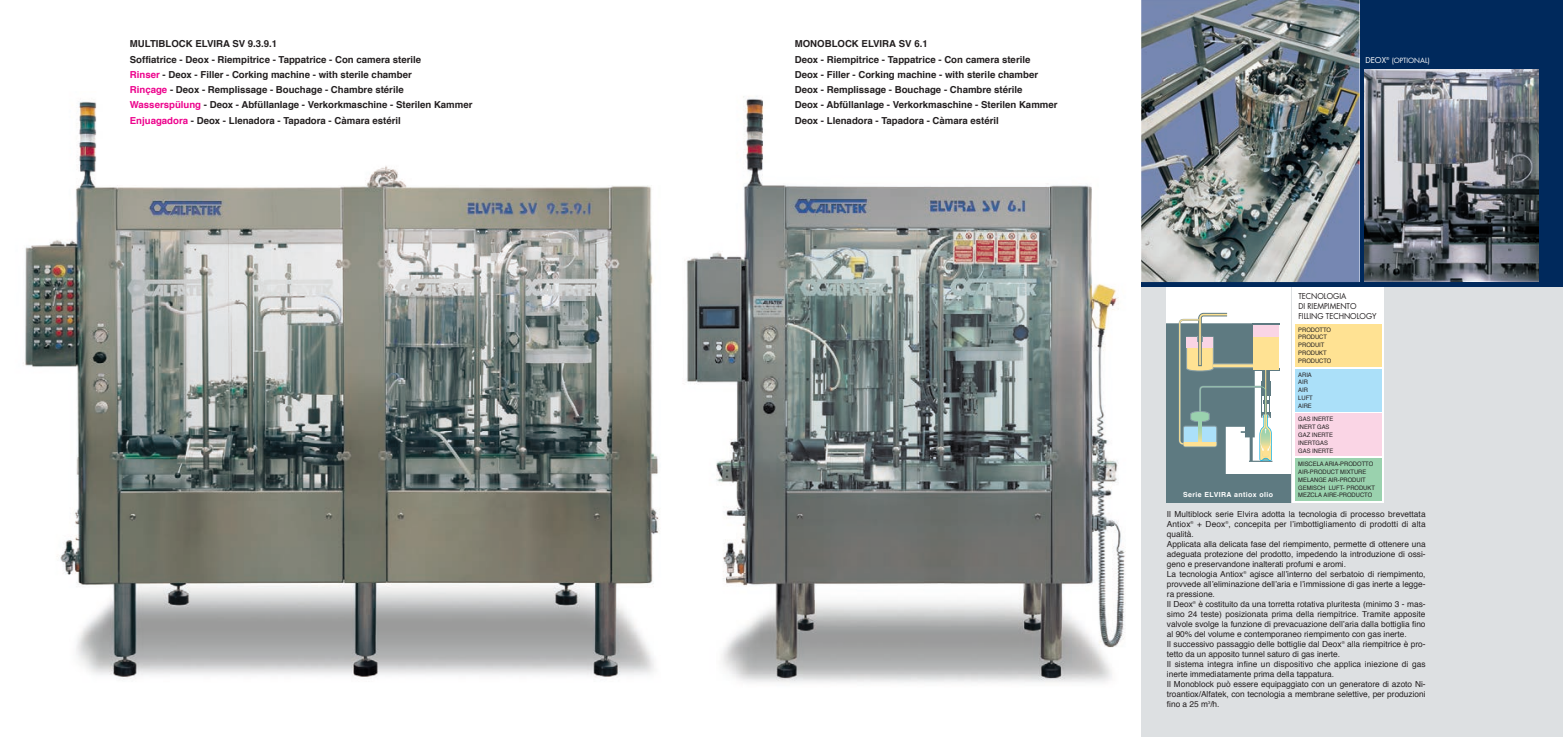
<style>
.page{position:relative;width:1563px;height:737px;background:#fff}
.page>*{position:absolute;margin:0;border:0;box-sizing:border-box;transform-origin:0 0}
.t1{font:700 9.62px/15px "Helvetica";color:#231f20}
.t2{font:8.4px/10px "Helvetica";color:#231f20}
.t3{font:7.88px/9.3px "Futura";color:#231f20;scale:.95 1}
.t4{font:700 7px "Helvetica";letter-spacing:.055em;color:#fff}
.t5{font:7px "Futura";color:#fff}
.t6{font:6.12px/7.9px "Helvetica";color:#231f20;scale:.95 1}
.s1{color:#ed028c}
.s2{font-size:7.88px}
</style>
<div class="page">
<img style="left:25px;top:101px;width:635px;height:578px">
<img style="left:686px;top:96px;width:440px;height:587px">
<div style="left:1141px;top:0;width:421px;height:736px;background:#dde0e2"></div>
<div style="left:1141px;top:0;width:421px;height:287px;background:#00295c"></div>
<div style="left:1166px;top:287px;width:124px;height:216px;background:#fff"></div>
<svg style="left:1278px;top:325px;width:1px;height:44px"></svg>
<hr style="left:1252px;top:323px;width:27px;height:2px;background:#5e7a81">
<hr style="left:1252px;top:369px;width:27px;height:2px;background:#5e7a81">
<div style="left:1253px;top:325px;width:25px;height:45px;background:#fad5e5"></div>
<div style="left:1253px;top:337px;width:25px;height:33px;background:#ffe293"></div>
<svg style="left:1166px;top:313px;width:106px;height:161px"></svg>
<div style="left:1166px;top:474px;width:124px;height:29px;background:#5e7a81"></div>
<div style="left:1292px;top:287px;width:92px;height:216px;background:#fff"></div>
<img style="left:1141px;top:0;width:218px;height:282px">
<img style="left:1364px;top:70px;width:174px;height:212px">
<div style="left:1295px;top:324px;width:87px;height:42px;background:#ffe293"></div>
<div style="left:1295px;top:369px;width:87px;height:42px;background:#abe0f9"></div>
<div style="left:1295px;top:413px;width:87px;height:43px;background:#fad5e5"></div>
<div style="left:1295px;top:458px;width:87px;height:42px;background:#9ad2ae"></div>
<p class="t1" style="left:130px;top:36px;width:293px;line-height:16.3px">MULTIBLOCK ELVIRA SV 9.3.9.1<br>Soffiatrice - Deox - Riempitrice - Tappatrice - Con camera sterile</p>
<p class="t1" style="left:130px;top:68px;width:344px"><span class="s1">Rinser</span> - Deox - Filler - Corking machine - with sterile chamber<br><span class="s1">Rinçage</span> - Deox - Remplissage - Bouchage - Chambre stérile <span class="s1">Wasserspülung</span> - Deox - Abfüllanlage - Verkorkmaschine - Sterilen Kammer <span class="s1">Enjuagadora</span> - Deox - Llenadora - Tapadora - Càmara estéril</p>
<p class="t1" style="left:795px;top:36px;width:237px;line-height:16.3px">MONOBLOCK ELVIRA SV 6.1<br>Deox - Riempitrice - Tappatrice - Con camera sterile</p>
<p class="t1" style="left:795px;top:68px;width:264px">Deox - Filler - Corking machine - with sterile chamber Deox - Remplissage - Bouchage - Chambre stérile<br>Deox - Abfüllanlage - Verkorkmaschine - Sterilen Kammer Deox - Llenadora - Tapadora - Càmara estéril</p>
<p class="t5" style="left:1365px;top:57px;width:66px"><span class="s2">DEOX</span><sup>®</sup> (OPTIONAL)</p>
<p class="t3" style="left:1298px;top:292px;width:63px">TECNOLOGIA<br>DI RIEMPIMENTO</p>
<p class="t3" style="left:1298px;top:312px;width:84px">FILLING TECHNOLOGY</p>
<p class="t6" style="left:1298px;top:326px;width:36px">PRODOTTO<br>PRODUCT<br>PRODUIT<br>PRODUKT<br>PRODUCTO</p>
<p class="t6" style="left:1298px;top:371px;width:17px">ARIA<br>AIR<br>AIR<br>LUFT<br>AIRE</p>
<p class="t6" style="left:1298px;top:415px;width:38px">GAS INERTE<br>INERT GAS<br>GAZ INERTE<br>INERTGAS<br>GAS INERTE</p>
<p class="t6" style="left:1298px;top:460px;width:82px">MISCELA ARIA-PRODOTTO<br>AIR-PRODUCT MIXTURE<br>MELANGE AIR-PRODUIT<br>GEMISCH LUFT- PRODUKT</p>
<p class="t4" style="left:1183px;top:492px;width:91px">Serie ELVIRA antiox olio</p>
<p class="t6" style="left:1298px;top:492px;width:79px">MEZCLA AIRE-PRODUCTO</p>
<p class="t2" style="left:1167px;top:510px;width:260px">Il Multiblock serie Elvira adotta la tecnologia di processo brevettata Antiox<sup>®</sup> + Deox<sup>®</sup>, concepita per l’imbottigliamento di prodotti di alta qualità.<br>Applicata alla delicata fase del riempimento, permette di ottenere una adeguata protezione del prodotto, impedendo la introduzione di ossi&shy;geno e preservandone inalterati profumi e aromi.<br>La tecnologia Antiox<sup>®</sup> agisce all’interno del serbatoio di riempimento, provvede all’eliminazione dell’aria e l’immissione di gas inerte a legge&shy;ra pressione.<br>Il Deox<sup>®</sup> è costituito da una torretta rotativa pluritesta (minimo 3 - mas&shy;simo 24 teste) posizionata prima della riempitrice. Tramite apposite valvole svolge la funzione di prevacuazione dell’aria dalla bottiglia fino al 90% del volume e contemporaneo riempimento con gas inerte.<br>Il successivo passaggio delle bottiglie dal Deox<sup>®</sup> alla riempitrice è pro&shy;tetto da un apposito tunnel saturo di gas inerte.<br>Il sistema integra infine un dispositivo che applica iniezione di gas inerte immediatamente prima della tappatura.<br>Il Monoblock può essere equipaggiato con un generatore di azoto Ni&shy;troantiox/Alfatek, con tecnologia a membrane selettive, per produzioni fino a 25 m<sup>3</sup>/h.</p>
</div>
